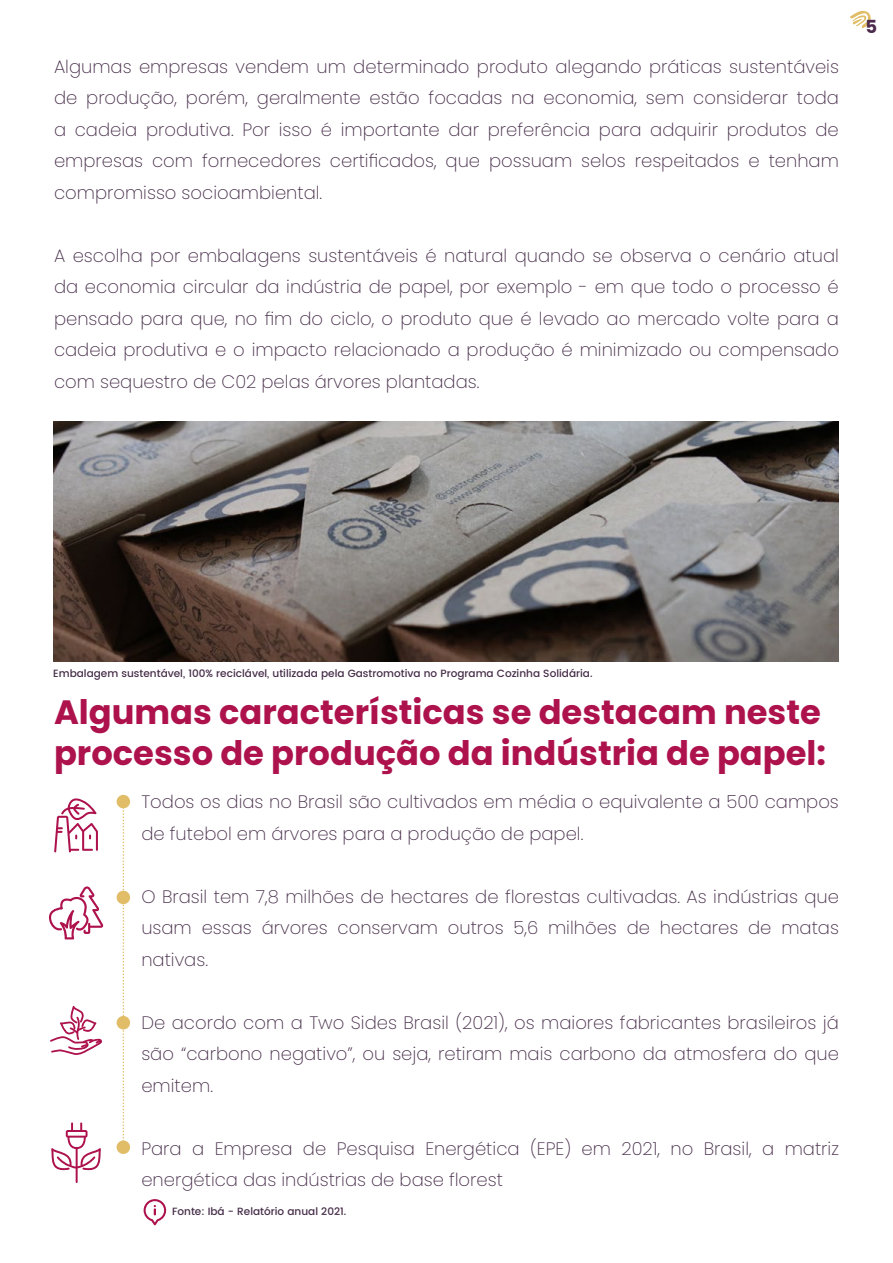
<style>
.page{position:relative;width:893px;height:1263px;background:#fff}
.page>*{position:absolute;margin:0;border:0;box-sizing:border-box;transform-origin:0 0}
.t1{font:700 33.75px/40.5px "Poppins";color:#ad124d}
.t2{font:200 18px/31.5px "Poppins";color:#452c48;text-align:justify}
.t3{font:700 18px "Poppins";color:#4a294a}
.t4{font:500 10.5px "Poppins";color:#452c48}
</style>
<div class="page">
<svg style="left:850px;top:11px;width:21px;height:17px"></svg>
<img style="left:53px;top:421px;width:786px;height:241px">
<svg style="left:144px;top:1199px;width:22px;height:26px"></svg>
<svg style="left:123px;top:808px;width:1px;height:331px"></svg>
<div style="left:117px;top:795px;width:13px;height:13px;background:#e0bd66;border-radius:50%"></div>
<div style="left:117px;top:891px;width:13px;height:13px;background:#e0bd66;border-radius:50%"></div>
<div style="left:117px;top:1016px;width:13px;height:13px;background:#e0bd66;border-radius:50%"></div>
<div style="left:117px;top:1140px;width:13px;height:14px;background:#e0bd66;border-radius:50%"></div>
<svg style="left:54px;top:798px;width:44px;height:54px"></svg>
<svg style="left:50px;top:1006px;width:52px;height:49px"></svg>
<svg style="left:48px;top:886px;width:55px;height:53px"></svg>
<svg style="left:51px;top:1122px;width:50px;height:61px"></svg>
<p class="t2" style="left:54px;top:51px;width:786px">Algumas empresas vendem um determinado produto alegando práticas sustentáveis de produção, porém, geralmente estão focadas na economia, sem considerar toda a cadeia produtiva. Por isso é importante dar preferência para adquirir produtos de empresas com fornecedores certificados, que possuam selos respeitados e tenham compromisso socioambiental.</p>
<p class="t2" style="left:54px;top:240px;width:786px">A escolha por embalagens sustentáveis é natural quando se observa o cenário atual da economia circular da indústria de papel, por exemplo - em que todo o processo é pensado para que, no fim do ciclo, o produto que é levado ao mercado volte para a cadeia produtiva e o impacto relacionado a produção é minimizado ou compensado com sequestro de C02 pelas árvores plantadas.</p>
<p class="t3" style="left:865px;top:17px;width:13px">5</p>
<p class="t4" style="left:53px;top:665px;width:541px">Embalagem sustentável, 100% reciclável, utilizada pela Gastromotiva no Programa Cozinha Solidária.</p>
<h1 class="t1" style="left:54px;top:692px;width:774px">Algumas características se destacam neste processo de produção da indústria de papel:</h1>
<p class="t2" style="left:141px;top:786px;width:699px">Todos os dias no Brasil são cultivados em média o equivalente a 500 campos de futebol em árvores para a produção de papel.</p>
<p class="t2" style="left:141px;top:881px;width:699px">O Brasil tem 7,8 milhões de hectares de florestas cultivadas. As indústrias que usam essas árvores conservam outros 5,6 milhões de hectares de matas nativas.</p>
<p class="t2" style="left:141px;top:1007px;width:699px">De acordo com a Two Sides Brasil (2021), os maiores fabricantes brasileiros já são “carbono negativo”, ou seja, retiram mais carbono da atmosfera do que emitem.</p>
<p class="t2" style="left:141px;top:1133px;width:699px">Para a Empresa de Pesquisa Energética (EPE) em 2021, no Brasil, a matriz energética das indústrias de base florest</p>
<p class="t4" style="left:172px;top:1204px;width:176px">Fonte: Ibá - Relatório anual 2021.</p>
</div>
